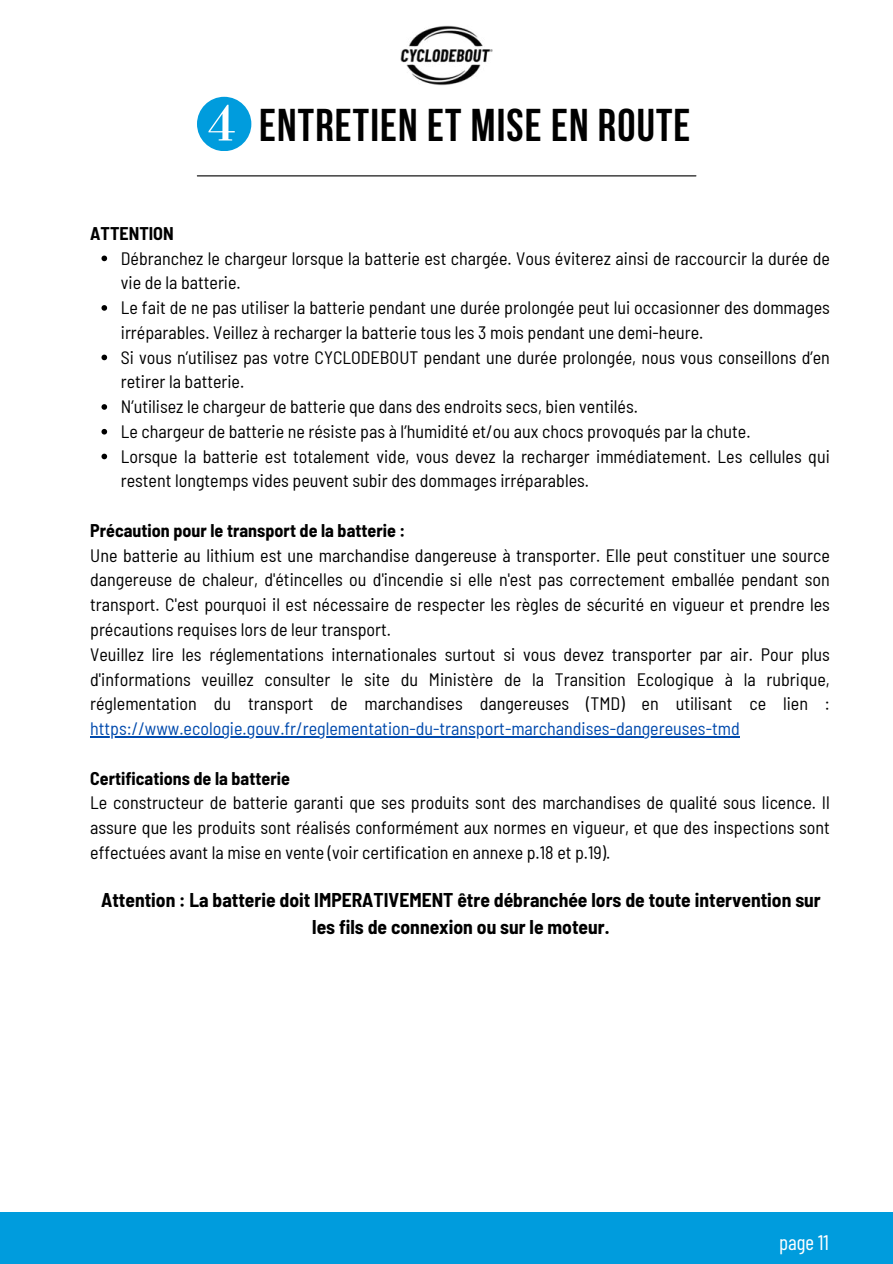
<style>
.page{position:relative;width:893px;height:1264px;background:#fff}
.page>*{position:absolute;margin:0;border:0;box-sizing:border-box;transform-origin:0 0}
.t1{font:700 45.75px "Bebas Neue";letter-spacing:.025em;color:#000}
.t2{font:21px "Barlow Condensed";color:#fff}
.t3{font:700 semi-condensed 19.5px/27px "Barlow";color:#000;text-align:center}
.t4{font:semi-condensed 18px/24.8px "Barlow";color:#000}
.t5{font:semi-condensed 18px "Barlow";color:#004aad}
.t6{font:700 semi-condensed 18px "Barlow";color:#000}
</style>
<div class="page">
<div style="left:0;top:1212px;width:892px;height:51px;background:#009cdd"></div>
<hr style="left:197px;top:175px;width:499px;height:1px;background:#000">
<img style="left:400px;top:25px;width:93px;height:61px">
<svg style="left:197px;top:97px;width:54px;height:54px"></svg>
<svg style="left:101px;top:255px;width:6px;height:6px"></svg>
<svg style="left:101px;top:305px;width:6px;height:6px"></svg>
<svg style="left:101px;top:354px;width:6px;height:6px"></svg>
<svg style="left:101px;top:404px;width:6px;height:6px"></svg>
<svg style="left:101px;top:429px;width:6px;height:5px"></svg>
<svg style="left:101px;top:453px;width:6px;height:6px"></svg>
<hr style="left:90px;top:736px;width:649px;height:1px;background:#004aad">
<h1 class="t1" style="left:259px;top:100px;width:432px">ENTRETIEN ET MISE EN ROUTE</h1>
<p class="t6" style="left:90px;top:220px;width:85px">ATTENTION</p>
<p class="t4" style="left:121px;top:244px;width:710px">Débranchez le chargeur lorsque la batterie est chargée. Vous éviterez ainsi de raccourcir la durée de vie de la batterie.<br>Le fait de ne pas utiliser la batterie pendant une durée prolongée peut lui occasionner des dommages irréparables. Veillez à recharger la batterie tous les 3 mois pendant une demi-heure.<br>Si vous n’utilisez pas votre CYCLODEBOUT pendant une durée prolongée, nous vous conseillons d’en retirer la batterie.<br>N’utilisez le chargeur de batterie que dans des endroits secs, bien ventilés.<br>Le chargeur de batterie ne résiste pas à l’humidité et/ou aux chocs provoqués par la chute.<br>Lorsque la batterie est totalement vide, vous devez la recharger immédiatement. Les cellules qui restent longtemps vides peuvent subir des dommages irréparables.</p>
<p class="t6" style="left:90px;top:517px;width:316px">Précaution pour le transport de la batterie :</p>
<p class="t4" style="left:90px;top:541px;width:741px">Une batterie au lithium est une marchandise dangereuse à transporter. Elle peut constituer une source dangereuse de chaleur, d'étincelles ou d'incendie si elle n'est pas correctement emballée pendant son transport. C'est pourquoi il est nécessaire de respecter les règles de sécurité en vigueur et prendre les précautions requises lors de leur transport.<br>Veuillez lire les réglementations internationales surtout si vous devez transporter par air. Pour plus d'informations veuillez consulter le site du Ministère de la Transition Ecologique à la rubrique, réglementation du transport de marchandises dangereuses (TMD) en utilisant ce lien :</p>
<p class="t5" style="left:90px;top:715px;width:651px">https://www.ecologie.gouv.fr/reglementation-du-transport-marchandises-dangereuses-tmd</p>
<p class="t6" style="left:90px;top:765px;width:201px">Certifications de la batterie</p>
<p class="t4" style="left:90px;top:789px;width:741px;text-align:justify">Le constructeur de batterie garanti que ses produits sont des marchandises de qualité sous licence. Il assure que les produits sont réalisés conformément aux normes en vigueur, et que des inspections sont effectuées avant la mise en vente (voir certification en annexe p.18 et p.19).</p>
<p class="t3" style="left:101px;top:885px;width:721px">Attention : La batterie doit IMPERATIVEMENT être débranchée lors de toute intervention sur les fils de connexion ou sur le moteur.</p>
<p class="t2" style="left:779px;top:1227px;width:51px">page 11</p>
</div>
